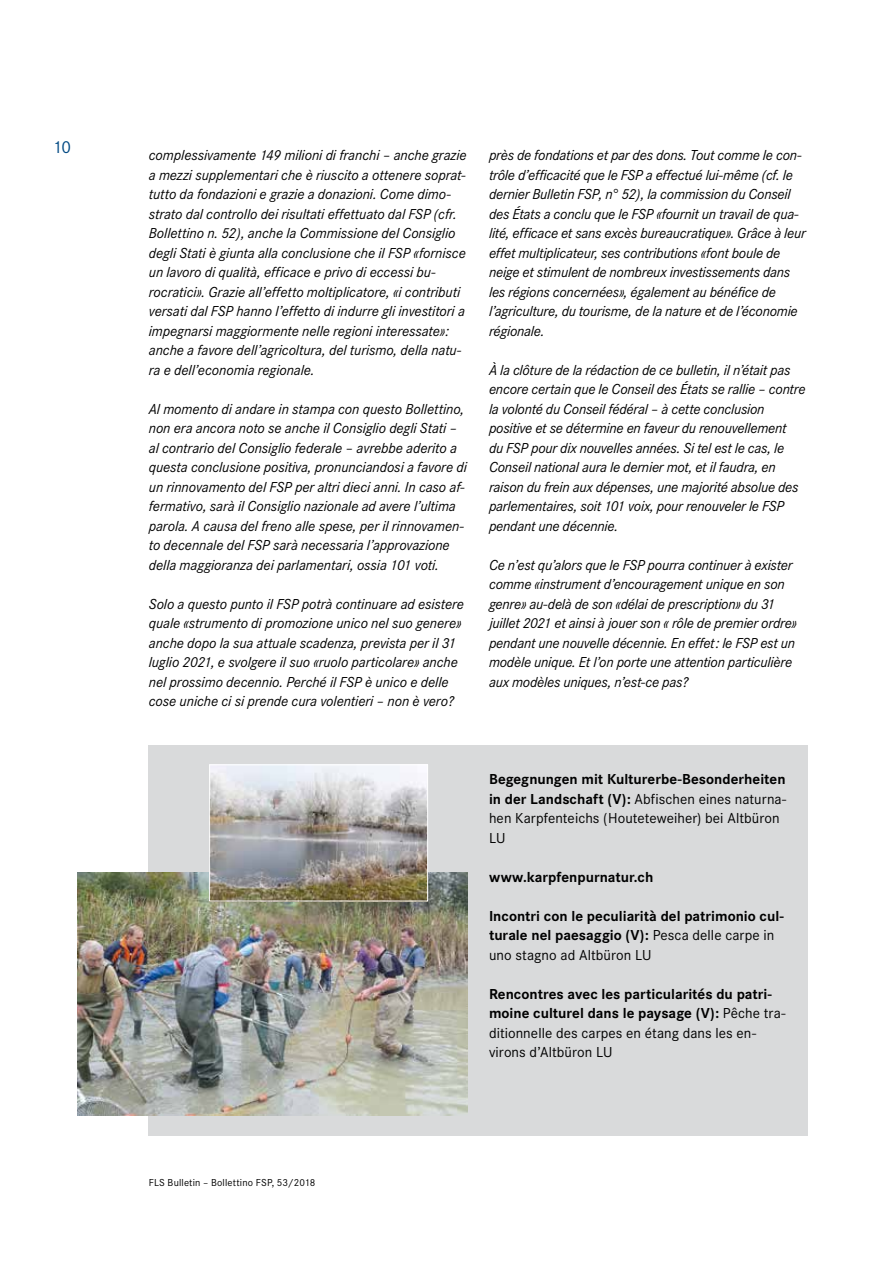
<style>
.page{position:relative;width:893px;height:1263px;background:#fff}
.page>*{position:absolute;margin:0;border:0;box-sizing:border-box;transform-origin:0 0}
.t1{font:18px "Corporate S";color:#004983}
.t2{font:italic 15px/19.5px "Corporate S";letter-spacing:-.01em;color:#000}
.t3{font:700 15px/19.5px "Corporate S";color:#000}
.t4{font:15px/19.5px "Corporate S";letter-spacing:.005em;color:#000}
.t5{font:10.5px "Corporate S";letter-spacing:.015em;color:#000}
.s1{font-weight:700}
.s2{font-weight:400}
</style>
<div class="page">
<div style="left:149px;top:745px;width:659px;height:390px;background:#d9dadb"></div>
<img style="left:78px;top:872px;width:390px;height:244px">
<img style="left:211px;top:766px;width:215px;height:133px">
<div style="left:209px;top:764px;width:219px;height:137px;border:1px solid #fff"></div>
<p class="t1" style="left:53px;top:137px;width:20px">10</p>
<p class="t2" style="left:149px;top:146px;width:319px">complessivamente 149 milioni di franchi – anche grazie a mezzi supplementari che è riuscito a ottenere soprat&shy;tutto da fondazioni e grazie a donazioni. Come dimo&shy;strato dal controllo dei risultati effettuato dal FSP (cfr.<br>Bollettino n. 52), anche la Commissione del Consiglio degli Stati è giunta alla conclusione che il FSP «fornisce un lavoro di qualità, efficace e privo di eccessi bu&shy;rocratici». Grazie all’effetto moltiplicatore, «i contributi versati dal FSP hanno l’effetto di indurre gli investitori a impegnarsi maggiormente nelle regioni interessate»: anche a favore dell’agricoltura, del turismo, della natu&shy;ra e dell’economia regionale.</p>
<p class="t2" style="left:149px;top:399px;width:320px">Al momento di andare in stampa con questo Bollettino, non era ancora noto se anche il Consiglio degli Stati – al contrario del Consiglio federale – avrebbe aderito a questa conclusione positiva, pronunciandosi a favore di un rinnovamento del FSP per altri dieci anni. In caso af&shy;fermativo, sarà il Consiglio nazionale ad avere l’ultima parola. A causa del freno alle spese, per il rinnovamen&shy;to decennale del FSP sarà necessaria l’approvazione della maggioranza dei parlamentari, ossia 101 voti.</p>
<p class="t2" style="left:149px;top:594px;width:317px">Solo a questo punto il FSP potrà continuare ad esistere quale «strumento di promozione unico nel suo genere» anche dopo la sua attuale scadenza, prevista per il 31 luglio 2021, e svolgere il suo «ruolo particolare» anche nel prossimo decennio. Perché il FSP è unico e delle cose uniche ci si prende cura volentieri – non è vero?</p>
<p class="t2" style="left:489px;top:146px;width:318px">près de fondations et par des dons. Tout comme le con&shy;trôle d’efficacité que le FSP a effectué lui-même (cf. le dernier Bulletin FSP, n° 52), la commission du Conseil des États a conclu que le FSP «fournit un travail de qua&shy;lité, efficace et sans excès bureaucratique». Grâce à leur effet multiplicateur, ses contributions «font boule de neige et stimulent de nombreux investissements dans les régions concernées», également au bénéfice de l’agriculture, du tourisme, de la nature et de l’économie régionale.</p>
<p class="t2" style="left:489px;top:360px;width:318px">À la clôture de la rédaction de ce bulletin, il n’était pas encore certain que le Conseil des États se rallie – contre la volonté du Conseil fédéral – à cette conclusion positive et se détermine en faveur du renouvellement<br>du FSP pour dix nouvelles années. Si tel est le cas, le Conseil national aura le dernier mot, et il faudra, en raison du frein aux dépenses, une majorité absolue des parlementaires, soit 101 voix, pour renouveler le FSP pendant une décennie.</p>
<p class="t2" style="left:489px;top:555px;width:310px">Ce n’est qu’alors que le FSP pourra continuer à exister comme «instrument d’encouragement unique en son genre» au-delà de son «délai de prescription» du 31 juillet 2021 et ainsi à jouer son « rôle de premier ordre» pendant une nouvelle décennie. En effet: le FSP est un modèle unique. Et l’on porte une attention particulière aux modèles uniques, n’est-ce pas?</p>
<p class="t4" style="left:489px;top:770px;width:299px"><span class="s1">Begegnungen mit Kulturerbe-Besonderheiten in der Landschaft (V):</span> Abfischen eines naturna&shy;hen Karpfenteichs (Houteteweiher) bei Altbüron LU</p>
<p class="t3" style="left:489px;top:867px;width:166px">www.karpfenpurnatur.ch</p>
<p class="t3" style="left:489px;top:906px;width:296px">Incontri con le peculiarità del patrimonio cul&shy;turale nel paesaggio (V): <span class="s2">Pesca delle carpe in uno stagno ad Altbüron LU</span></p>
<p class="t3" style="left:489px;top:984px;width:298px">Rencontres avec les particularités du patri&shy;moine culturel dans le paysage (V): <span class="s2">Pêche tra&shy;ditionnelle des carpes en étang dans les en&shy;virons d’Altbüron LU</span></p>
<p class="t5" style="left:149px;top:1176px;width:168px">FLS Bulletin – Bollettino FSP, 53/2018</p>
</div>
